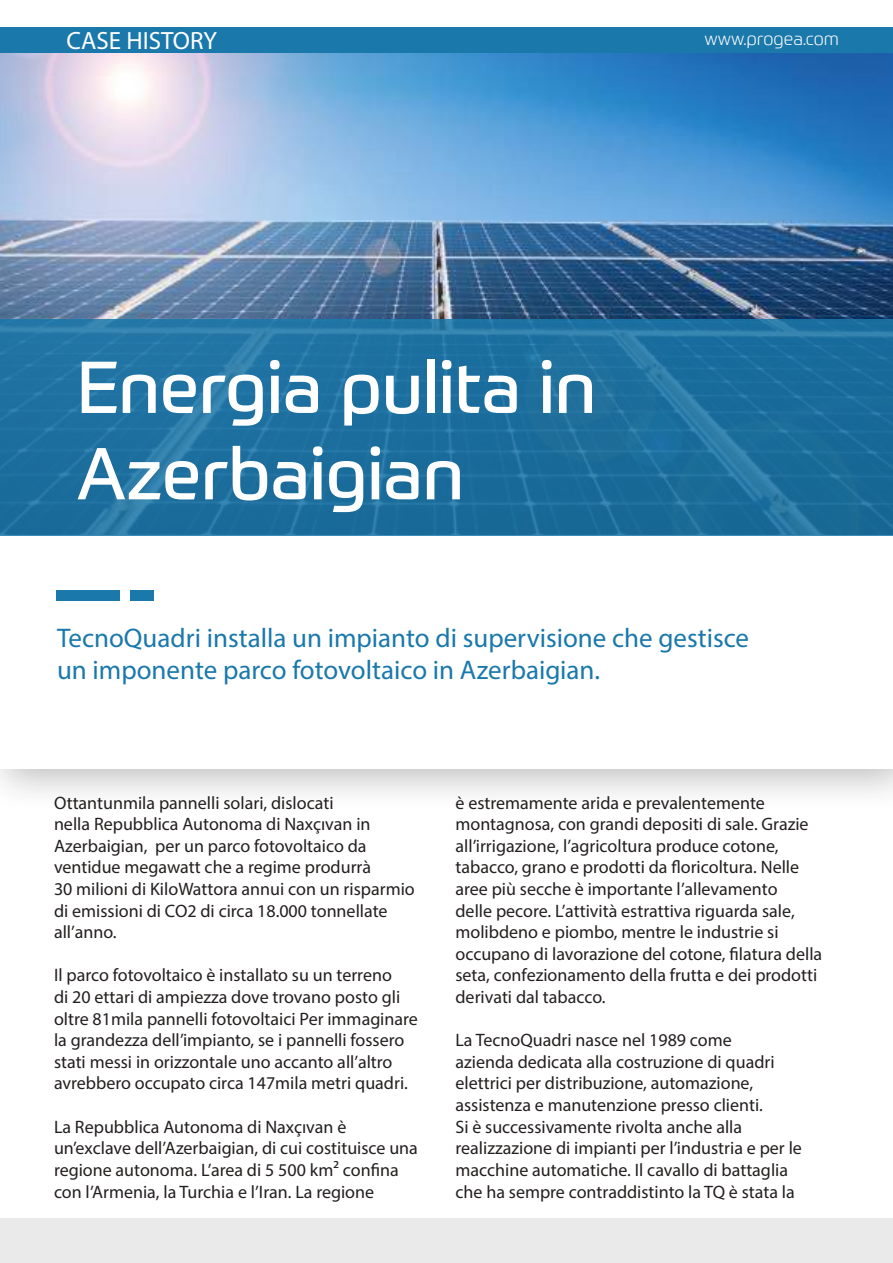
<style>
.page{position:relative;width:893px;height:1263px;background:#fff}
.page>*{position:absolute;margin:0;border:0;box-sizing:border-box;transform-origin:0 0}
.t1{font:72px/86.4px "Prometo";color:#fff}
.t2{font:27px/32.4px "Myriad Pro";color:#1a78ab}
.t3{font:25.05px "Myriad Pro";color:#fff}
.t4{font:18px/21.6px "Myriad Pro";color:#241f1f}
.t5{font:300 18px "Prometo";color:#fff}
</style>
<div class="page">
<img style="left:0;top:53px;width:893px;height:266px">
<div style="left:0;top:508px;width:893px;height:305px;background:#241f1f;opacity:.3"></div>
<div style="left:0;top:536px;width:893px;height:233px;background:#fff"></div>
<div style="left:56px;top:591px;width:64px;height:10px;background:#1a78ab"></div>
<div style="left:130px;top:591px;width:24px;height:10px;background:#1a78ab"></div>
<div style="left:0;top:1218px;width:893px;height:45px;background:#ebeaea"></div>
<div style="left:0;top:27px;width:893px;height:26px;background:#1a78ab"></div>
<svg style="left:0;top:319px;width:893px;height:217px;background:#1e709f"></svg>
<h3 class="t3" style="left:67px;top:25px;width:152px">CASE HISTORY</h3>
<p class="t5" style="left:705px;top:28px;width:136px">www.progea.com</p>
<h1 class="t1" style="left:77px;top:343px;width:521px">Energia pulita in<br>Azerbaigian</h1>
<h2 class="t2" style="left:57px;top:621px;width:694px">TecnoQuadri installa un impianto di supervisione che gestisce un imponente parco fotovoltaico in Azerbaigian.</h2>
<p class="t4" style="left:54px;top:791px;width:362px">Ottantunmila pannelli solari, dislocati<br>nella Repubblica Autonoma di Naxçıvan in Azerbaigian, per un parco fotovoltaico da ventidue megawatt che a regime produrrà<br>30 milioni di KiloWattora annui con un risparmio di emissioni di CO2 di circa 18.000 tonnellate all’anno.</p>
<p class="t4" style="left:54px;top:964px;width:365px">Il parco fotovoltaico è installato su un terreno<br>di 20 ettari di ampiezza dove trovano posto gli oltre 81mila pannelli fotovoltaici Per immaginare la grandezza dell’impianto, se i pannelli fossero stati messi in orizzontale uno accanto all’altro avrebbero occupato circa 147mila metri quadri.</p>
<p class="t4" style="left:54px;top:1115px;width:365px">La Repubblica Autonoma di Naxçıvan è un’exclave dell’Azerbaigian, di cui costituisce una regione autonoma. L’area di 5 500 km² confina con l’Armenia, la Turchia e l’Iran. La regione</p>
<p class="t4" style="left:455px;top:791px;width:368px">è estremamente arida e prevalentemente montagnosa, con grandi depositi di sale. Grazie all’irrigazione, l’agricoltura produce cotone, tabacco, grano e prodotti da floricoltura. Nelle aree più secche è importante l’allevamento<br>delle pecore. L’attività estrattiva riguarda sale, molibdeno e piombo, mentre le industrie si occupano di lavorazione del cotone, filatura della seta, confezionamento della frutta e dei prodotti derivati dal tabacco.</p>
<p class="t4" style="left:455px;top:1029px;width:348px">La TecnoQuadri nasce nel 1989 come<br>azienda dedicata alla costruzione di quadri elettrici per distribuzione, automazione, assistenza e manutenzione presso clienti.<br>Si è successivamente rivolta anche alla realizzazione di impianti per l’industria e per le macchine automatiche. Il cavallo di battaglia che ha sempre contraddistinto la TQ è stata la</p>
</div>
